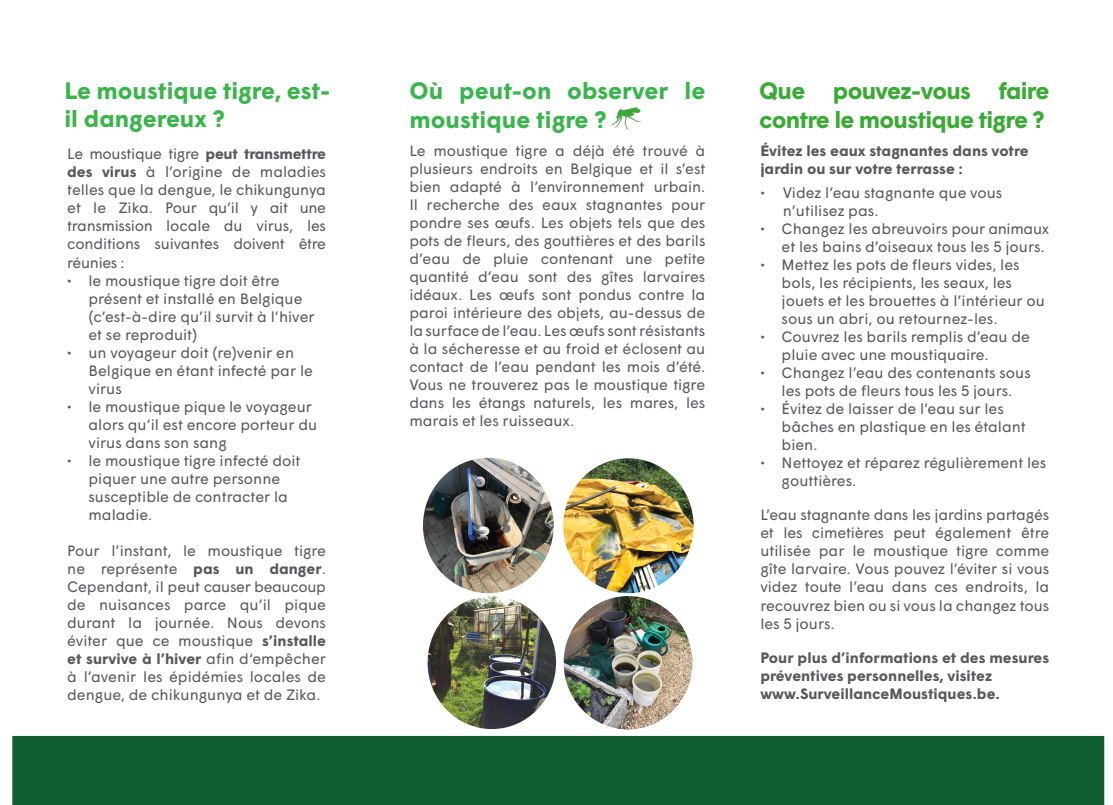
<style>
.page{position:relative;width:1113px;height:805px;background:#fff}
.page>*{position:absolute;margin:0;border:0;box-sizing:border-box;transform-origin:0 0}
.t1{font:700 23.75px/28.5px "Wigrum";letter-spacing:-.03em;color:#3aaa35}
.t2{font:700 23.75px/28.5px "Wigrum";color:#39b54c}
.t3{font:700 23.75px/28.5px "Wigrum";color:#3bb54b}
.t4{font:15px/18px "Wigrum";color:#58595b}
.t5{font:15px/18px "Wigrum";color:#59595c}
.t6{font:15px/18px "Wigrum";letter-spacing:-.005em;color:#5a595c;text-align:justify}
.t7{font:700 15px/18px "Wigrum";color:#59595c}
.s1{font-weight:700}
</style>
<div class="page">
<img style="left:427px;top:596px;width:129px;height:132px">
<img style="left:563px;top:596px;width:129px;height:133px">
<img style="left:423px;top:457px;width:130px;height:136px">
<img style="left:563px;top:458px;width:130px;height:135px">
<img style="left:611px;top:107px;width:29px;height:23px">
<div style="left:12px;top:735px;width:1092px;height:69px;background:#115e31"></div>
<p class="t3" style="left:64px;top:74px;width:267px">Le moustique tigre, est&shy;il dangereux ?</p>
<p class="t1" style="left:759px;top:75px;width:292px">Que pouvez-vous faire contre le moustique tigre ?</p>
<p class="t2" style="left:409px;top:75px;width:297px">Où peut-on observer le moustique tigre ?</p>
<p class="t4" style="left:67px;top:144px;width:260px;text-align:justify">Le moustique tigre <span class="s1">peut transmettre des virus</span> à l’origine de maladies telles que la dengue, le chikungunya et le Zika. Pour qu’il y ait une transmission locale du virus, les conditions suivantes doivent être réunies :</p>
<p class="t4" style="left:88px;top:270px;width:228px;text-indent:-21px">• le moustique tigre doit être présent et installé en Belgique (c’est-à-dire qu’il survit à l’hiver et se reproduit)</p>
<p class="t4" style="left:88px;top:342px;width:226px;text-indent:-21px">• un voyageur doit (re)venir en<br>Belgique en étant infecté par le virus</p>
<p class="t4" style="left:88px;top:396px;width:230px;text-indent:-21px">• le moustique pique le voyageur alors qu’il est encore porteur du virus dans son sang</p>
<p class="t4" style="left:88px;top:450px;width:213px;text-indent:-21px">• le moustique tigre infecté doit piquer une autre personne susceptible de contracter la maladie.</p>
<p class="t4" style="left:67px;top:540px;width:260px;text-align:justify">Pour l’instant, le moustique tigre ne représente <span class="s1">pas un danger</span>.<br>Cependant, il peut causer beaucoup de nuisances parce qu’il pique durant la journée. Nous devons éviter que ce moustique <span class="s1">s’installe et survive à l’hiver</span> afin d‘empêcher à l’avenir les épidémies locales de dengue, de chikungunya et de Zika.</p>
<p class="t6" style="left:409px;top:140px;width:297px">Le moustique tigre a déjà été trouvé à plusieurs endroits en Belgique et il s’est bien adapté à l’environnement urbain.<br>Il recherche des eaux stagnantes pour pondre ses œufs. Les objets tels que des pots de fleurs, des gouttières et des barils d’eau de pluie contenant une petite quantité d’eau sont des gîtes larvaires idéaux. Les œufs sont pondus contre la paroi intérieure des objets, au-dessus de la surface de l’eau. Les œufs sont résistants à la sécheresse et au froid et éclosent au contact de l’eau pendant les mois d’été.<br>Vous ne trouverez pas le moustique tigre dans les étangs naturels, les mares, les marais et les ruisseaux.</p>
<p class="t7" style="left:760px;top:140px;width:270px">Évitez les eaux stagnantes dans votre jardin ou sur votre terrasse :</p>
<p class="t5" style="left:782px;top:182px;width:221px;text-indent:-22px">• Videz l’eau stagnante que vous n’utilisez pas.</p>
<p class="t5" style="left:781px;top:218px;width:269px;text-indent:-21px">• Changez les abreuvoirs pour animaux et les bains d’oiseaux tous les 5 jours.</p>
<p class="t5" style="left:781px;top:254px;width:265px;text-indent:-21px">• Mettez les pots de fleurs vides, les bols, les récipients, les seaux, les jouets et les brouettes à l’intérieur ou sous un abri, ou retournez-les.</p>
<p class="t5" style="left:781px;top:326px;width:250px;text-indent:-21px">• Couvrez les barils remplis d’eau de pluie avec une moustiquaire.</p>
<p class="t5" style="left:760px;top:362px;width:272px;text-align:center">• Changez l’eau des contenants sous les pots de fleurs tous les 5 jours.</p>
<p class="t5" style="left:781px;top:398px;width:246px;text-indent:-21px">• Évitez de laisser de l’eau sur les bâches en plastique en les étalant bien.</p>
<p class="t5" style="left:781px;top:452px;width:266px;text-indent:-21px">• Nettoyez et réparez régulièrement les gouttières.</p>
<p class="t5" style="left:760px;top:504px;width:290px;text-align:justify">L’eau stagnante dans les jardins partagés et les cimetières peut également être utilisée par le moustique tigre comme gîte larvaire. Vous pouvez l’éviter si vous videz toute l’eau dans ces endroits, la recouvrez bien ou si vous la changez tous les 5 jours.</p>
<p class="t7" style="left:760px;top:647px;width:290px">Pour plus d’informations et des mesures préventives personnelles, visitez</p>
<p class="t7" style="left:760px;top:683px;width:241px">www.SurveillanceMoustiques.be.</p>
</div>
